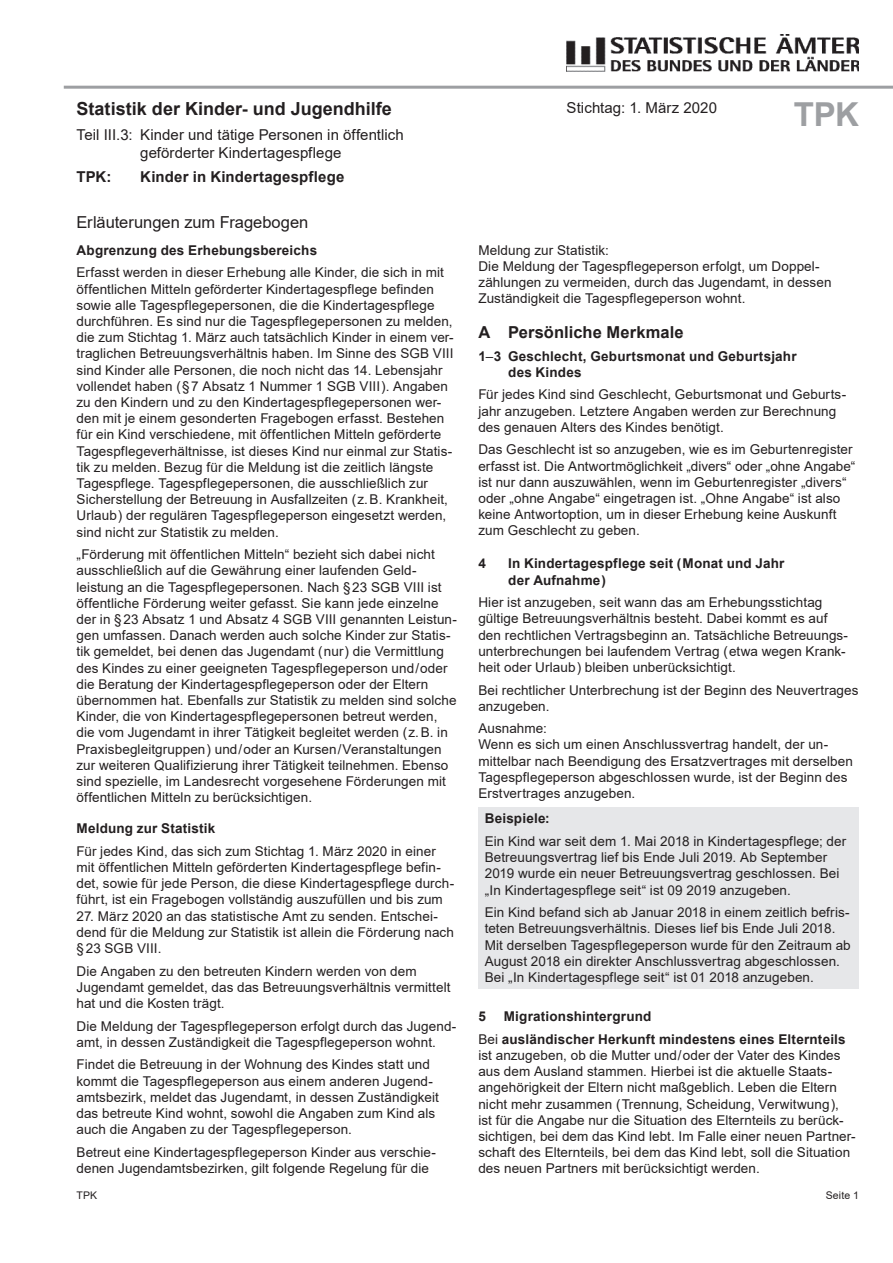
<style>
.page{position:relative;width:893px;height:1263px;background:#fff}
.page>*{position:absolute;margin:0;border:0;box-sizing:border-box;transform-origin:0 0}
.t1{font:700 33px "Arial";color:#9d9fa2}
.t2{font:700 18px "Arial";color:#231f20}
.t3{font:16.5px "Arial";color:#231f20}
.t4{font:700 16.5px "Arial";letter-spacing:.005em;color:#231f20}
.t5{font:15px/18px "Arial";letter-spacing:.005em;color:#231f20;text-align:center}
.t6{font:700 15px "Arial";letter-spacing:.01em;color:#231f20}
.t7{font:13.5px/16.2px "Arial";letter-spacing:.005em;color:#231f20}
.t8{font:700 13.5px/16.2px "Arial";letter-spacing:.015em;color:#231f20}
.t9{font:10.5px "Arial";letter-spacing:.015em;color:#231f20}
.s1{font-weight:400}
</style>
<div class="page">
<img style="left:566px;top:34px;width:293px;height:37px">
<div style="left:478px;top:807px;width:381px;height:181px;background:#e6e7e9"></div>
<hr style="left:64px;top:86px;width:829px;height:3px;background:#9d9fa2">
<h2 class="t2" style="left:77px;top:96px;width:317px">Statistik der Kinder- und Jugendhilfe</h2>
<p class="t5" style="left:77px;top:125px;width:329px">Teil III.3: Kinder und tätige Personen in öffentlich geförderter Kindertagespflege</p>
<p class="t6" style="left:77px;top:166px;width:36px">TPK:</p>
<p class="t6" style="left:140px;top:166px;width:206px">Kinder in Kindertagespflege</p>
<p class="t3" style="left:77px;top:211px;width:233px">Erläuterungen zum Fragebogen</p>
<p class="t8" style="left:77px;top:242px;width:242px">Abgrenzung des Erhebungsbereichs</p>
<p class="t7" style="left:77px;top:264px;width:379px">Erfasst werden in dieser Erhebung alle Kinder, die sich in mit öffentlichen Mitteln geförderter Kindertagespflege befinden sowie alle Tagespflegepersonen, die die Kindertagespflege durchführen. Es sind nur die Tagespflegepersonen zu melden, die zum Stichtag 1. März auch tatsächlich Kinder in einem ver&shy;traglichen Betreuungsverhältnis haben. Im Sinne des SGB VIII sind Kinder alle Personen, die noch nicht das 14. Lebensjahr vollendet haben ( §7 Absatz 1 Nummer 1 SGB VIII ). Angaben zu den Kindern und zu den Kindertagespflegepersonen wer&shy;den mit je einem gesonderten Fragebogen erfasst. Bestehen für ein Kind verschiedene, mit öffentlichen Mitteln geförderte Tagespflegeverhältnisse, ist dieses Kind nur einmal zur Statis&shy;tik zu melden. Bezug für die Meldung ist die zeitlich längste Tagespflege. Tagespflegepersonen, die ausschließlich zur Sicherstellung der Betreuung in Ausfallzeiten ( z.B. Krankheit, Urlaub ) der regulären Tagespflegeperson eingesetzt werden, sind nicht zur Statistik zu melden.</p>
<p class="t7" style="left:77px;top:546px;width:382px">„Förderung mit öffentlichen Mitteln“ bezieht sich dabei nicht ausschließlich auf die Gewährung einer laufenden Geld&shy;leistung an die Tagespflegepersonen. Nach §23 SGB VIII ist öffentliche Förderung weiter gefasst. Sie kann jede einzelne der in §23 Absatz 1 und Absatz 4 SGB VIII genannten Leistun&shy;gen umfassen. Danach werden auch solche Kinder zur Statis&shy;tik gemeldet, bei denen das Jugendamt ( nur ) die Vermittlung des Kindes zu einer geeigneten Tagespflegeperson und / oder die Beratung der Kindertagespflegeperson oder der Eltern übernommen hat. Ebenfalls zur Statistik zu melden sind solche Kinder, die von Kindertagespflegepersonen betreut werden, die vom Jugendamt in ihrer Tätigkeit begleitet werden ( z.B. in Praxisbegleitgruppen ) und / oder an Kursen / Veranstaltungen zur weiteren Qualifizierung ihrer Tätigkeit teilnehmen. Ebenso sind spezielle, im Landesrecht vorgesehene Förderungen mit öffentlichen Mitteln zu berücksichtigen.</p>
<p class="t8" style="left:77px;top:821px;width:140px">Meldung zur Statistik</p>
<p class="t7" style="left:77px;top:843px;width:379px">Für jedes Kind, das sich zum Stichtag 1. März 2020 in einer mit öffentlichen Mitteln geförderten Kindertagespflege befin&shy;det, sowie für jede Person, die diese Kindertagespflege durch&shy;führt, ist ein Fragebogen vollständig auszufüllen und bis zum</p>
<p class="t7" style="left:77px;top:908px;width:379px">27. März 2020 an das statistische Amt zu senden. Entschei&shy;dend für die Meldung zur Statistik ist allein die Förderung nach §23 SGB VIII.</p>
<p class="t7" style="left:77px;top:963px;width:375px">Die Angaben zu den betreuten Kindern werden von dem<br>Jugendamt gemeldet, das das Betreuungsverhältnis vermittelt hat und die Kosten trägt.</p>
<p class="t7" style="left:77px;top:1018px;width:381px">Die Meldung der Tagespflegeperson erfolgt durch das Jugend&shy;amt, in dessen Zuständigkeit die Tagespflegeperson wohnt.</p>
<p class="t7" style="left:77px;top:1056px;width:364px">Findet die Betreuung in der Wohnung des Kindes statt und kommt die Tagespflegeperson aus einem anderen Jugend&shy;amtsbezirk, meldet das Jugendamt, in dessen Zuständigkeit das betreute Kind wohnt, sowohl die Angaben zum Kind als auch die Angaben zu der Tagespflegeperson.</p>
<p class="t7" style="left:77px;top:1144px;width:361px">Betreut eine Kindertagespflegeperson Kinder aus verschie&shy;denen Jugendamtsbezirken, gilt folgende Regelung für die</p>
<p class="t5" style="left:567px;top:99px;width:152px">Stichtag: 1. März 2020</p>
<h1 class="t1" style="left:794px;top:91px;width:67px">TPK</h1>
<p class="t7" style="left:478px;top:242px;width:355px">Meldung zur Statistik:<br>Die Meldung der Tagespflegeperson erfolgt, um Doppel&shy;zählungen zu vermeiden, durch das Jugendamt, in dessen Zuständigkeit die Tagespflegeperson wohnt.</p>
<p class="t4" style="left:478px;top:321px;width:207px">A Persönliche Merkmale</p>
<p class="t8" style="left:508px;top:348px;width:290px;text-indent:-30px">1<span class="s1">–</span>3 Geschlecht, Geburtsmonat und Geburtsjahr des Kindes</p>
<p class="t7" style="left:478px;top:386px;width:369px">Für jedes Kind sind Geschlecht, Geburtsmonat und Geburts&shy;jahr anzugeben. Letztere Angaben werden zur Berechnung des genauen Alters des Kindes benötigt.</p>
<p class="t7" style="left:478px;top:441px;width:378px">Das Geschlecht ist so anzugeben, wie es im Geburtenregister erfasst ist. Die Antwortmöglichkeit „divers“ oder „ohne Angabe“ ist nur dann auszuwählen, wenn im Geburtenregister „divers“ oder „ohne Angabe“ eingetragen ist. „Ohne Angabe“ ist also keine Antwortoption, um in dieser Erhebung keine Auskunft zum Geschlecht zu geben.</p>
<p class="t8" style="left:478px;top:556px;width:9px">4</p>
<p class="t8" style="left:508px;top:556px;width:278px">In Kindertagespflege seit ( Monat und Jahr der Aufnahme )</p>
<p class="t7" style="left:478px;top:594px;width:371px">Hier ist anzugeben, seit wann das am Erhebungsstichtag gültige Betreuungsverhältnis besteht. Dabei kommt es auf den rechtlichen Vertragsbeginn an. Tatsächliche Betreuungs&shy;unterbrechungen bei laufendem Vertrag ( etwa wegen Krank&shy;heit oder Urlaub ) bleiben unberücksichtigt.</p>
<p class="t7" style="left:478px;top:681px;width:382px">Bei rechtlicher Unterbrechung ist der Beginn des Neuvertrages anzugeben.</p>
<p class="t7" style="left:478px;top:720px;width:376px">Ausnahme:<br>Wenn es sich um einen Anschlussvertrag handelt, der un&shy;mittelbar nach Beendigung des Ersatzvertrages mit derselben Tagespflegeperson abgeschlossen wurde, ist der Beginn des Erstvertrages anzugeben.</p>
<p class="t8" style="left:485px;top:811px;width:67px">Beispiele:</p>
<p class="t7" style="left:485px;top:833px;width:363px">Ein Kind war seit dem 1. Mai 2018 in Kindertagespflege; der Betreuungsvertrag lief bis Ende Juli 2019. Ab September 2019 wurde ein neuer Betreuungsvertrag geschlossen. Bei „In Kindertagespflege seit“ ist 09 2019 anzugeben.</p>
<p class="t7" style="left:485px;top:904px;width:367px">Ein Kind befand sich ab Januar 2018 in einem zeitlich befris&shy;teten Betreuungsverhältnis. Dieses lief bis Ende Juli 2018.<br>Mit derselben Tagespflegeperson wurde für den Zeitraum ab August 2018 ein direkter Anschlussvertrag abgeschlossen.<br>Bei „In Kindertagespflege seit“ ist 01 2018 anzugeben.</p>
<p class="t8" style="left:478px;top:1008px;width:9px">5</p>
<p class="t8" style="left:478px;top:1005px;width:369px;line-height:22.5px;text-indent:26px">Migrationshintergrund<br><span class="s1">Bei</span> ausländischer Herkunft mindestens eines Elternteils</p>
<p class="t7" style="left:478px;top:1047px;width:379px">ist anzugeben, ob die Mutter und / oder der Vater des Kindes aus dem Ausland stammen. Hierbei ist die aktuelle Staats&shy;angehörigkeit der Eltern nicht maßgeblich. Leben die Eltern nicht mehr zusammen ( Trennung, Scheidung, Verwitwung ), ist für die Angabe nur die Situation des Elternteils zu berück&shy;sichtigen, bei dem das Kind lebt. Im Falle einer neuen Partner&shy;schaft des Elternteils, bei dem das Kind lebt, soll die Situation des neuen Partners mit berücksichtigt werden.</p>
<p class="t9" style="left:77px;top:1188px;width:22px">TPK</p>
<p class="t9" style="left:826px;top:1188px;width:35px">Seite 1</p>
</div>
